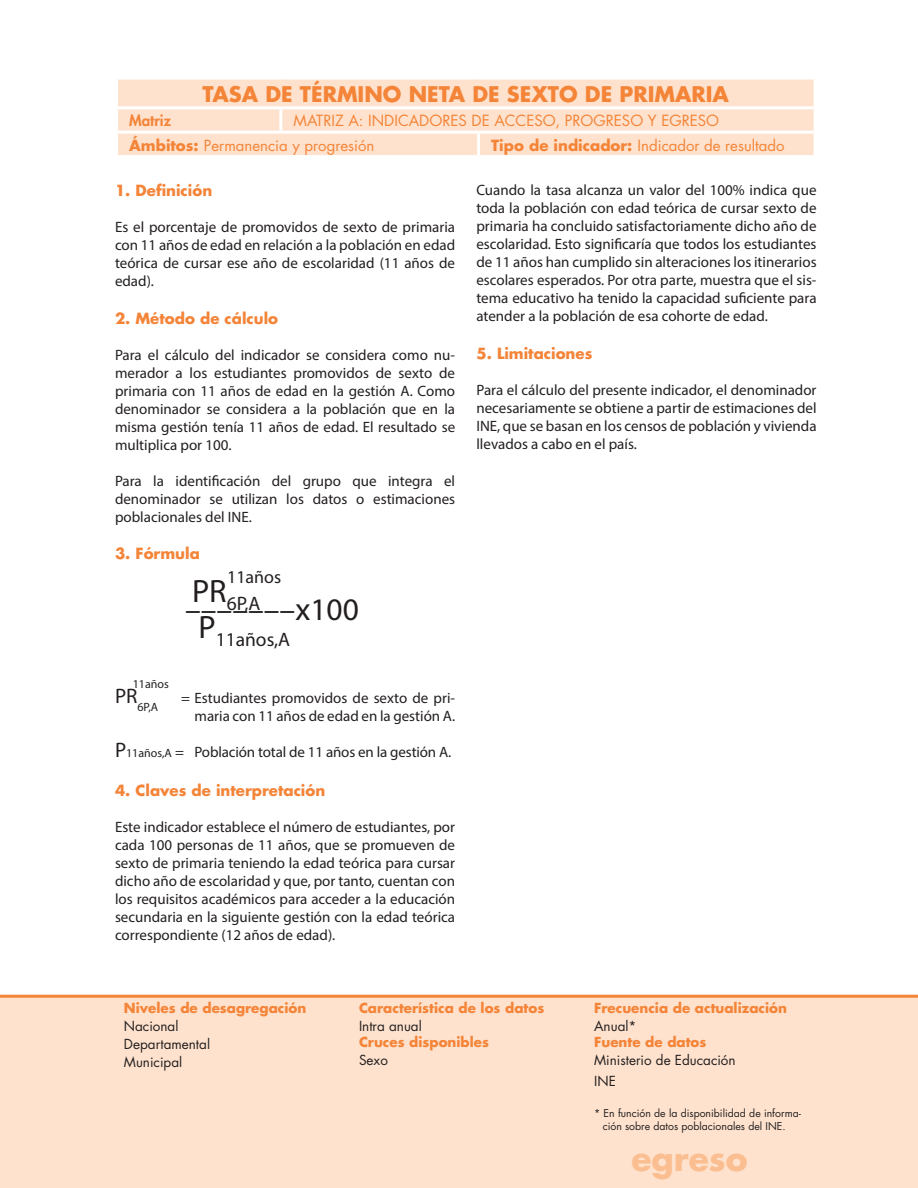
<style>
.page{position:relative;width:918px;height:1188px;background:#fff}
.page>*{position:absolute;margin:0;border:0;box-sizing:border-box;transform-origin:0 0}
.t1{font:700 33px "Futura Std";color:#fbbe90}
.FORMULAS{font:31.5px "Myriad Pro";color:#231f20}
.TITULO{font:700 21px "Futura Std";color:#f48438}
.FORMULAS-2{font:19.5px "Myriad Pro";color:#231f20}
.FORMULAS-3{font:18px "Myriad Pro";color:#231f20}
.FICHAS_OK{font:15px/18px "Myriad Pro";color:#231f20;text-align:justify}
.Fichas_TABU{font:15px/18px "Myriad Pro";color:#231f20;text-align:right}
.FICHA_AZUL{font:15px "Futura Std";color:#f48438}
.SUB_1{font:700 15px "Futura Std";color:#f48438}
.FICHA_AZUL-2{font:800 15px "Futura Std";color:#f48438}
.SUB_1-2{font:700 13.5px/18px "Futura Std";color:#f48438}
.FICHAS{font:13.5px "Futura Std";color:#231f20}
.Fichas_TABU-2{font:12px "Myriad Pro";color:#231f20}
.FICHAS-2{font:10.5px/12.6px "Futura Std";color:#231f20}
.s1{font-weight:700}
.s2{font-size:32.4px}
.s3{font-size:21px}
.s4{font-size:12px}
.s5{font-weight:400;color:#231f20}
</style>
<div class="page">
<div style="left:0;top:998px;width:918px;height:190px;background:#fee2cd"></div>
<hr style="left:0;top:995px;width:918px;height:3px;background:#f48438">
<div style="left:118px;top:80px;width:696px;height:75px;background:#fee2cd"></div>
<hr style="left:115px;top:106px;width:166px;height:3px;background:#fff">
<hr style="left:281px;top:106px;width:198px;height:3px;background:#fff">
<hr style="left:279px;top:109px;width:3px;height:22px;background:#fff">
<hr style="left:479px;top:106px;width:338px;height:3px;background:#fff">
<hr style="left:115px;top:131px;width:166px;height:3px;background:#fff">
<hr style="left:281px;top:131px;width:198px;height:3px;background:#fff">
<hr style="left:479px;top:131px;width:338px;height:3px;background:#fff">
<hr style="left:477px;top:134px;width:3px;height:21px;background:#fff">
<p class="TITULO" style="left:203px;top:80px;width:528px">TASA DE TÉRMINO NETA DE SEXTO DE PRIMARIA</p>
<p class="FICHA_AZUL-2" style="left:129px;top:111px;width:43px">Matriz</p>
<p class="FICHA_AZUL" style="left:294px;top:111px;width:427px">MATRIZ A: INDICADORES DE ACCESO, PROGRESO Y EGRESO</p>
<p class="FICHA_AZUL" style="left:129px;top:135px;width:247px"><span class="s1">Ámbitos:</span> Permanencia y progresión</p>
<p class="FICHA_AZUL" style="left:491px;top:135px;width:295px"><span class="s1">Tipo de indicador:</span> Indicador de resultado</p>
<p class="SUB_1" style="left:115px;top:181px;width:99px">1. Definición</p>
<p class="FICHAS_OK" style="left:115px;top:218px;width:342px">Es el porcentaje de promovidos de sexto de primaria con 11 años de edad en relación a la población en edad teórica de cursar ese año de escolaridad (11 años de edad).</p>
<p class="SUB_1" style="left:115px;top:308px;width:165px">2. Método de cálculo</p>
<p class="FICHAS_OK" style="left:115px;top:346px;width:342px">Para el cálculo del indicador se considera como nu&shy;merador a los estudiantes promovidos de sexto de primaria con 11 años de edad en la gestión A. Como denominador se considera a la población que en la misma gestión tenía 11 años de edad. El resultado se multiplica por 100.</p>
<p class="FICHAS_OK" style="left:115px;top:472px;width:342px">Para la identificación del grupo que integra el denominador se utilizan los datos o estimaciones poblacionales del INE.</p>
<p class="SUB_1" style="left:115px;top:544px;width:86px">3. Fórmula</p>
<p class="FICHAS_OK" style="left:476px;top:181px;width:342px">Cuando la tasa alcanza un valor del 100% indica que toda la población con edad teórica de cursar sexto de primaria ha concluido satisfactoriamente dicho año de escolaridad. Esto significaría que todos los estudiantes de 11 años han cumplido sin alteraciones los itinerarios escolares esperados. Por otra parte, muestra que el sis&shy;tema educativo ha tenido la capacidad suficiente para atender a la población de esa cohorte de edad.</p>
<p class="SUB_1" style="left:476px;top:343px;width:117px">5. Limitaciones</p>
<p class="FICHAS_OK" style="left:476px;top:380px;width:342px">Para el cálculo del presente indicador, el denominador necesariamente se obtiene a partir de estimaciones del INE, que se basan en los censos de población y vivienda llevados a cabo en el país.</p>
<p class="FORMULAS-3" style="left:227px;top:566px;width:56px">11años</p>
<p class="FORMULAS-2" style="left:192px;top:591px;width:70px"><sup>PR</sup>6P,A</p>
<p class="FORMULAS" style="left:185px;top:590px;width:175px">–––––––<span class="s2">x</span>100</p>
<p class="FORMULAS-2" style="left:199px;top:627px;width:93px"><sup>P</sup>11años,A</p>
<p class="Fichas_TABU-2" style="left:133px;top:677px;width:38px">11años</p>
<p class="Fichas_TABU-2" style="left:115px;top:699px;width:45px"><sup>PR</sup>6P,A</p>
<p class="Fichas_TABU" style="left:181px;top:689px;width:276px">= Estudiantes promovidos de sexto de pri&shy;maria con 11 años de edad en la gestión A.</p>
<p class="Fichas_TABU" style="left:115px;top:743px;width:338px"><span class="s3">P</span><span class="s4">11años,A</span> = Población total de 11 años en la gestión A.</p>
<p class="SUB_1" style="left:115px;top:781px;width:212px">4. Claves de interpretación</p>
<p class="FICHAS_OK" style="left:115px;top:818px;width:342px">Este indicador establece el número de estudiantes, por cada 100 personas de 11 años, que se promueven de sexto de primaria teniendo la edad teórica para cursar dicho año de escolaridad y que, por tanto, cuentan con los requisitos académicos para acceder a la educación secundaria en la siguiente gestión con la edad teórica correspondiente (12 años de edad).</p>
<p class="SUB_1-2" style="left:124px;top:998px;width:184px">Niveles de desagregación<br><span class="s5">Nacional</span></p>
<p class="FICHAS" style="left:124px;top:1035px;width:88px">Departamental</p>
<p class="FICHAS" style="left:124px;top:1053px;width:60px">Municipal</p>
<p class="SUB_1-2" style="left:359px;top:998px;width:187px">Característica de los datos</p>
<p class="FICHAS" style="left:359px;top:1017px;width:64px">Intra anual</p>
<p class="SUB_1-2" style="left:359px;top:1033px;width:132px">Cruces disponibles</p>
<p class="FICHAS" style="left:359px;top:1051px;width:30px">Sexo</p>
<p class="SUB_1-2" style="left:594px;top:998px;width:194px">Frecuencia de actualización</p>
<p class="FICHAS" style="left:594px;top:1017px;width:44px">Anual*</p>
<p class="SUB_1-2" style="left:594px;top:1033px;width:114px">Fuente de datos</p>
<p class="FICHAS" style="left:594px;top:1051px;width:143px">Ministerio de Educación</p>
<p class="FICHAS" style="left:594px;top:1073px;width:23px">INE</p>
<p class="FICHAS-2" style="left:603px;top:1107px;width:200px;text-indent:-9px">* En función de la disponibilidad de informa&shy;ción sobre datos poblacionales del INE.</p>
<p class="t1" style="left:631px;top:1137px;width:118px">egreso</p>
</div>
